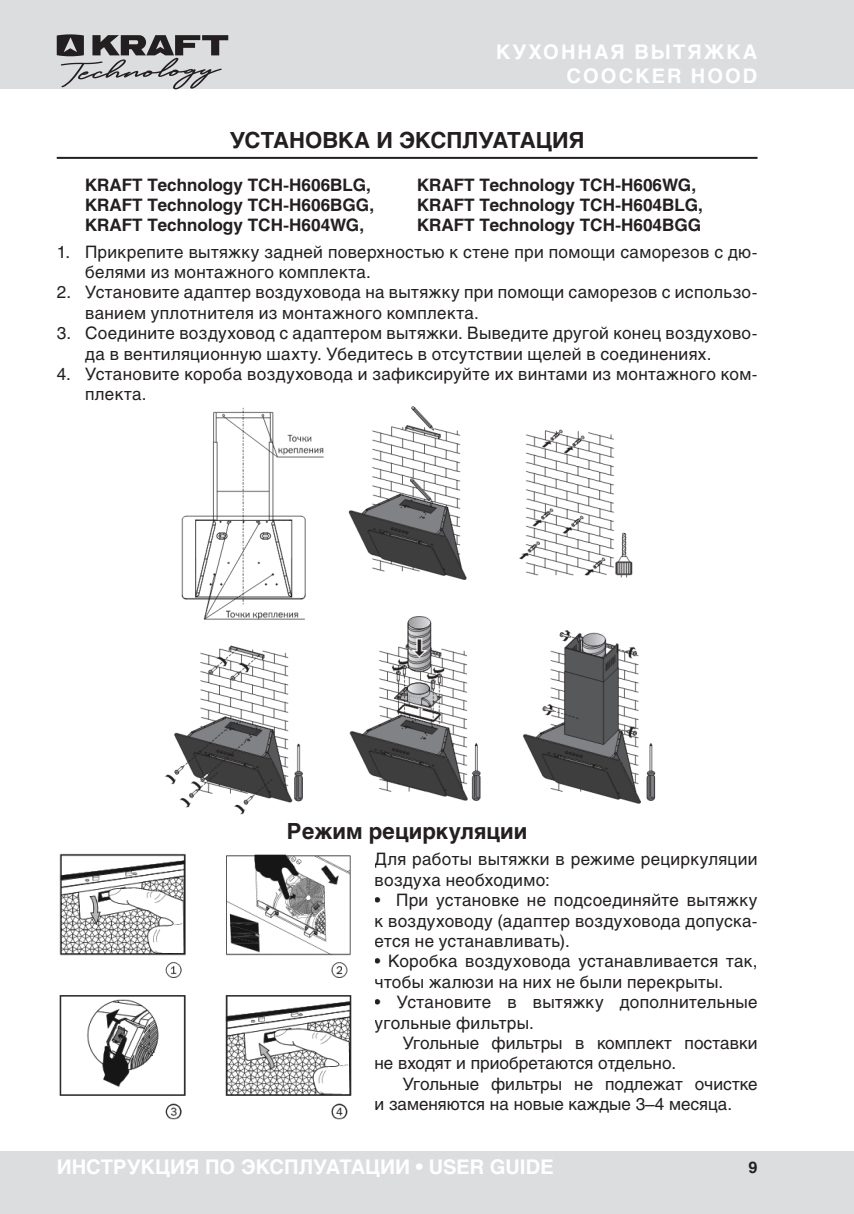
<style>
.page{position:relative;width:854px;height:1214px;background:#fff}
.page>*{position:absolute;margin:0;border:0;box-sizing:border-box;transform-origin:0 0}
.t1{font:700 22px "Helios C";color:#231f20}
.t2{font:700 20px "Helios";color:#fff}
.t3{font:700 20px/24px "Helios";letter-spacing:.1em;color:#fff;text-align:right}
.t4{font:17px/20.4px "Helios";letter-spacing:.02em;color:#231f20}
.t5{font:700 17px "Helios";color:#231f20}
.t6{font:17px/20.4px "Helios";color:#231f20}
.t7{font:700 16px "Helios";color:#231f20}
</style>
<div class="page">
<div style="left:0;top:0;width:853px;height:88px;background:#dcdddf"></div>
<div style="left:0;top:1151px;width:853px;height:62px;background:#dcdddf"></div>
<svg style="left:57px;top:34px;width:171px;height:55px"></svg>
<hr style="left:57px;top:157px;width:700px;height:2px;background:#231f20">
<img style="left:165px;top:406px;width:491px;height:409px">
<img style="left:59px;top:853px;width:293px;height:267px">
<p class="t3" style="left:496px;top:39px;width:263px">КУХОННАЯ ВЫТЯЖКА<br>СOOCKER HOOD</p>
<p class="t1" style="left:230px;top:127px;width:356px">УСТАНОВКА И ЭКСПЛУАТАЦИЯ</p>
<p class="t5" style="left:85px;top:175px;width:287px">KRAFT Technology TCH-H606BLG,</p>
<p class="t5" style="left:417px;top:175px;width:280px">KRAFT Technology TCH-H606WG,</p>
<p class="t5" style="left:85px;top:195px;width:290px">KRAFT Technology TCH-H606BGG,</p>
<p class="t5" style="left:417px;top:195px;width:287px">KRAFT Technology TCH-H604BLG,</p>
<p class="t5" style="left:85px;top:215px;width:280px">KRAFT Technology TCH-H604WG,</p>
<p class="t5" style="left:417px;top:215px;width:285px">KRAFT Technology TCH-H604BGG</p>
<p class="t4" style="left:85px;top:241px;width:673px;text-indent:-28px">1. Прикрепите вытяжку задней поверхностью к стене при помощи саморезов с дю&shy;белями из монтажного комплекта.</p>
<p class="t4" style="left:85px;top:282px;width:673px;text-indent:-28px">2. Установите адаптер воздуховода на вытяжку при помощи саморезов с использо&shy;ванием уплотнителя из монтажного комплекта.</p>
<p class="t4" style="left:85px;top:323px;width:673px;text-indent:-28px">3. Соедините воздуховод с адаптером вытяжки. Выведите другой конец воздухово&shy;да в вентиляционную шахту. Убедитесь в отсутствии щелей в соединениях.</p>
<p class="t4" style="left:85px;top:363px;width:673px;text-indent:-28px">4. Установите короба воздуховода и зафиксируйте их винтами из монтажного ком&shy;плекта.</p>
<p class="t1" style="left:287px;top:818px;width:242px">Режим рециркуляции</p>
<p class="t4" style="left:374px;top:848px;width:384px">Для работы вытяжки в режиме рециркуляции воздуха необходимо:</p>
<p class="t4" style="left:374px;top:889px;width:384px;text-align:justify">• При установке не подсоединяйте вытяжку к воздуховоду (адаптер воздуховода допуска&shy;ется не устанавливать).</p>
<p class="t4" style="left:374px;top:950px;width:384px">• Коробка воздуховода устанавливается так, чтобы жалюзи на них не были перекрыты.</p>
<p class="t4" style="left:374px;top:991px;width:384px">• Установите в вытяжку дополнительные угольные фильтры.</p>
<p class="t6" style="left:374px;top:1032px;width:384px;text-indent:28px">Угольные фильтры в комплект поставки не входят и приобретаются отдельно.</p>
<p class="t6" style="left:374px;top:1073px;width:384px;text-indent:28px">Угольные фильтры не подлежат очистке и заменяются на новые каждые 3–4 месяца.</p>
<p class="t2" style="left:57px;top:1155px;width:498px">ИНСТРУКЦИЯ ПО ЭКСПЛУАТАЦИИ • USER GUIDE</p>
<p class="t7" style="left:748px;top:1157px;width:10px">9</p>
</div>
